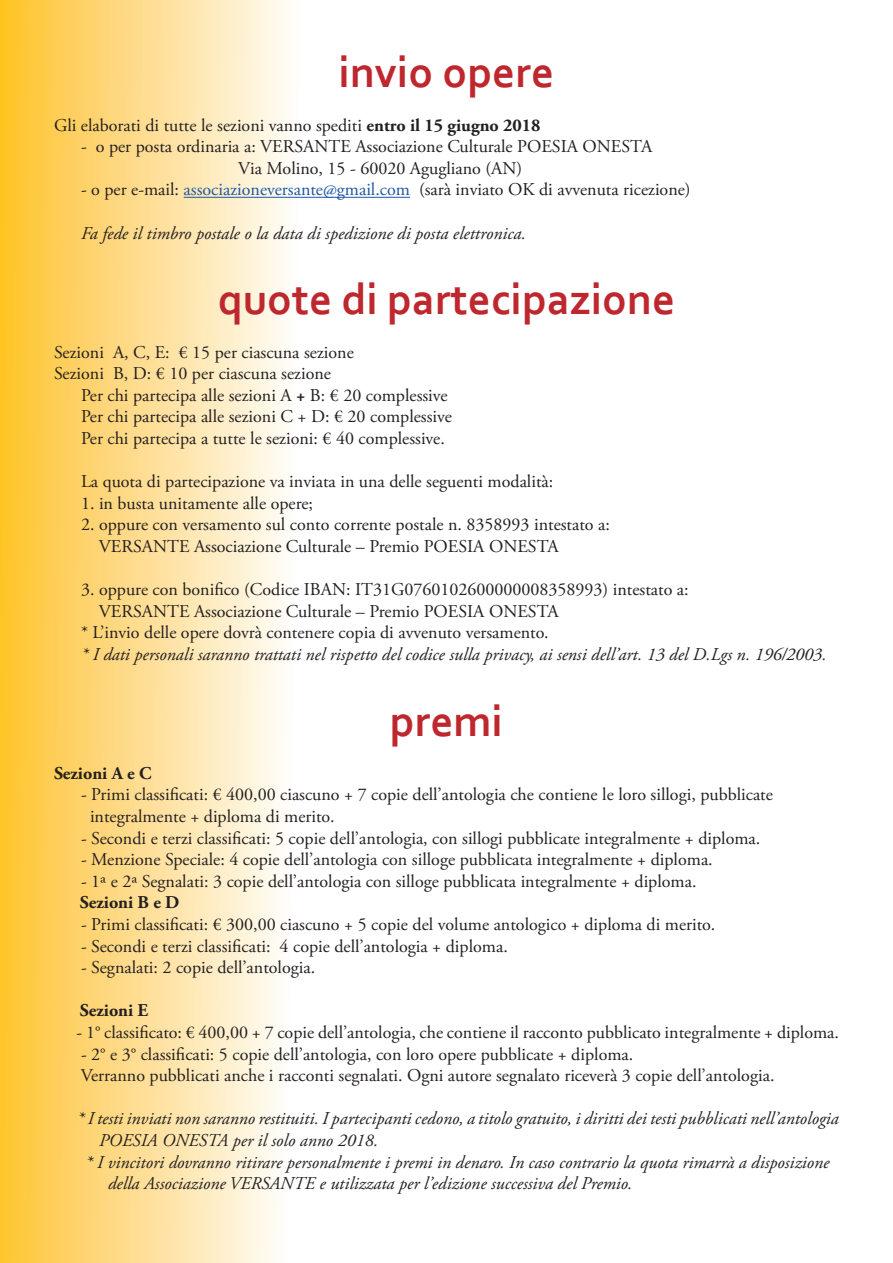
<style>
.page{position:relative;width:893px;height:1263px;background:#fff}
.page>*{position:absolute;margin:0;border:0;box-sizing:border-box;transform-origin:0 0}
.t1{font:700 45px "Corbel";color:#be272d}
.t2{font:18px/21.6px "Adobe Garamond Pro";color:#231f20}
.t3{font:italic 18px "Adobe Garamond Pro";color:#231f20}
.t4{font:700 18px "Adobe Garamond Pro";color:#231f20}
.s1{font-weight:700}
.s2{color:#1e56a6}
</style>
<div class="page">
<div style="left:0;top:0;width:302px;height:1263px;background:linear-gradient(to right,#fec32e,#fefeff)"></div>
<hr style="left:184px;top:197px;width:226px;height:1px;background:#1e56a6">
<h1 class="t1" style="left:339px;top:45px;width:217px">invio opere</h1>
<p class="t2" style="left:54px;top:115px;width:488px">Gli elaborati di tutte le sezioni vanno spediti <span class="s1">entro il 15 giugno 2018</span></p>
<p class="t2" style="left:238px;top:136px;width:415px;text-indent:-157px">- o per posta ordinaria a: VERSANTE Associazione Culturale POESIA ONESTA<br>Via Molino, 15 - 60020 Agugliano (AN)</p>
<p class="t2" style="left:81px;top:180px;width:611px">- o per e-mail: <span class="s2">associazioneversante@gmail.com</span> (sarà inviato OK di avvenuta ricezione)</p>
<p class="t3" style="left:81px;top:222px;width:446px">Fa fede il timbro postale o la data di spedizione di posta elettronica.</p>
<h1 class="t1" style="left:218px;top:271px;width:459px">quote di partecipazione</h1>
<p class="t2" style="left:54px;top:342px;width:301px">Sezioni A, C, E: € 15 per ciascuna sezione<br>Sezioni B, D: € 10 per ciascuna sezione</p>
<p class="t2" style="left:81px;top:385px;width:372px">Per chi partecipa alle sezioni A <span class="s1">+</span> B: € 20 complessive<br>Per chi partecipa alle sezioni C + D: € 20 complessive<br>Per chi partecipa a tutte le sezioni: € 40 complessive.</p>
<p class="t2" style="left:81px;top:471px;width:474px">La quota di partecipazione va inviata in una delle seguenti modalità:</p>
<p class="t2" style="left:81px;top:493px;width:234px">1. in busta unitamente alle opere;</p>
<p class="t2" style="left:99px;top:514px;width:513px;text-indent:-18px">2. oppure con versamento sul conto corrente postale n. 8358993 intestato a:<br>VERSANTE Associazione Culturale – Premio POESIA ONESTA</p>
<p class="t2" style="left:81px;top:579px;width:609px">3. oppure con bonifico (Codice IBAN: IT31G0760102600000008358993) intestato a:</p>
<p class="t2" style="left:99px;top:601px;width:461px">VERSANTE Associazione Culturale – Premio POESIA ONESTA</p>
<p class="t2" style="left:81px;top:622px;width:469px">* L’invio delle opere dovrà contenere copia di avvenuto versamento.</p>
<p class="t3" style="left:81px;top:643px;width:747px">* I dati personali saranno trattati nel rispetto del codice sulla privacy, ai sensi dell’art. 13 del D.Lgs n. 196/2003.</p>
<h1 class="t1" style="left:390px;top:693px;width:115px">premi</h1>
<p class="t4" style="left:54px;top:762px;width:99px">Sezioni A e C</p>
<p class="t2" style="left:90px;top:784px;width:684px;text-indent:-9px">- Primi classificati: € 400,00 ciascuno + 7 copie dell’antologia che contiene le loro sillogi, pubblicate integralmente + diploma di merito.</p>
<p class="t2" style="left:81px;top:828px;width:681px">- Secondi e terzi classificati: 5 copie dell’antologia, con sillogi pubblicate integralmente + diploma.</p>
<p class="t2" style="left:81px;top:849px;width:633px">- Menzione Speciale: 4 copie dell’antologia con silloge pubblicata integralmente + diploma.</p>
<p class="t2" style="left:81px;top:871px;width:617px">- 1ª e 2ª Segnalati: 3 copie dell’antologia con silloge pubblicata integralmente + diploma.</p>
<p class="t4" style="left:80px;top:892px;width:101px">Sezioni B e D</p>
<p class="t2" style="left:81px;top:914px;width:636px">- Primi classificati: € 300,00 ciascuno + 5 copie del volume antologico + diploma di merito.</p>
<p class="t2" style="left:81px;top:936px;width:428px">- Secondi e terzi classificati: 4 copie dell’antologia + diploma.</p>
<p class="t2" style="left:81px;top:957px;width:236px">- Segnalati: 2 copie dell’antologia.</p>
<p class="t4" style="left:80px;top:1000px;width:70px">Sezioni E</p>
<p class="t2" style="left:77px;top:1022px;width:764px">- 1° classificato: € 400,00 + 7 copie dell’antologia, che contiene il racconto pubblicato integralmente + diploma.</p>
<p class="t2" style="left:81px;top:1044px;width:695px">- 2° e 3° classificati: 5 copie dell’antologia, con loro opere pubblicate + diploma.<br>Verranno pubblicati anche i racconti segnalati. Ogni autore segnalato riceverà 3 copie dell’antologia.</p>
<p class="t3" style="left:77px;top:1108px;width:763px">* I testi inviati non saranno restituiti. I partecipanti cedono, a titolo gratuito, i diritti dei testi pubblicati nell’antologia</p>
<p class="t3" style="left:99px;top:1129px;width:281px">POESIA ONESTA per il solo anno 2018.</p>
<p class="t3" style="left:86px;top:1151px;width:745px">* I vincitori dovranno ritirare personalmente i premi in denaro. In caso contrario la quota rimarrà a disposizione</p>
<p class="t3" style="left:108px;top:1173px;width:526px">della Associazione VERSANTE e utilizzata per l’edizione successiva del Premio.</p>
</div>
